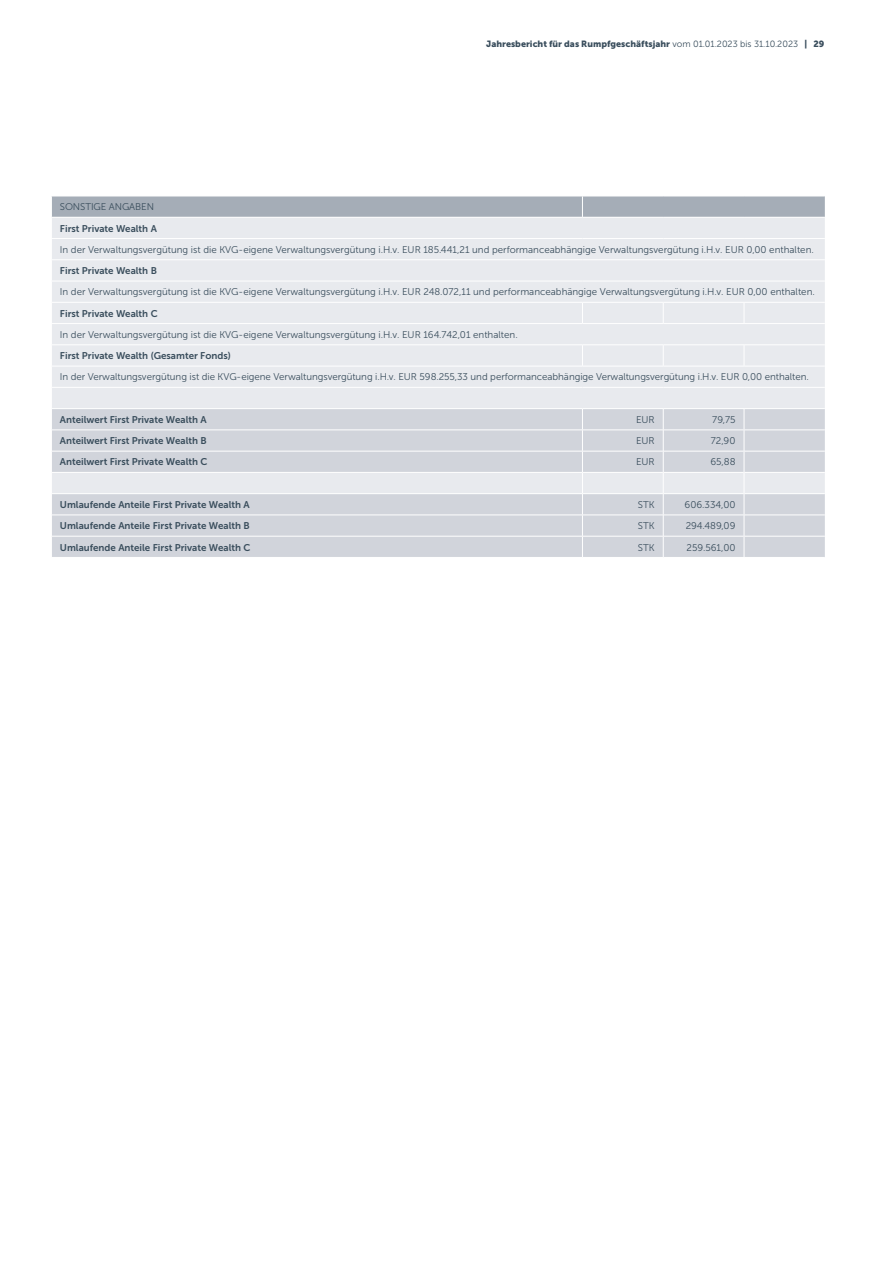
<style>
.page{position:relative;width:893px;height:1263px;background:#fff}
.page>*{position:absolute;margin:0;border:0;box-sizing:border-box;transform-origin:0 0}
.t1{font:9.75px "Museo Sans 300";color:#394d5c}
.t2{font:9.75px "Museo Sans 700";color:#394d5c}
.t3{font:9px "Museo Sans 900";color:#394d5c}
.s1{font-family:"Museo Sans 300"}
</style>
<div class="page">
<svg style="left:51px;top:196px;width:774px;height:361px"></svg>
<p class="t3" style="left:486px;top:39px;width:340px">Jahresbericht für das Rumpfgeschäftsjahr <span class="s1">vom 01.01.2023 bis 31.10.2023</span> | 29</p>
<p class="t1" style="left:60px;top:202px;width:96px">SONSTIGE ANGABEN</p>
<p class="t2" style="left:60px;top:223px;width:98px">First Private Wealth A</p>
<p class="t1" style="left:60px;top:244px;width:755px">In der Verwaltungsvergütung ist die KVG-eigene Verwaltungsvergütung i.H.v. EUR 185.441,21 und performanceabhängige Verwaltungsvergütung i.H.v. EUR 0,00 enthalten.</p>
<p class="t2" style="left:60px;top:265px;width:99px">First Private Wealth B</p>
<p class="t1" style="left:60px;top:287px;width:756px">In der Verwaltungsvergütung ist die KVG-eigene Verwaltungsvergütung i.H.v. EUR 248.072,11 und performanceabhängige Verwaltungsvergütung i.H.v. EUR 0,00 enthalten.</p>
<p class="t2" style="left:60px;top:308px;width:99px">First Private Wealth C</p>
<p class="t1" style="left:60px;top:329px;width:459px">In der Verwaltungsvergütung ist die KVG-eigene Verwaltungsvergütung i.H.v. EUR 164.742,01 enthalten.</p>
<p class="t2" style="left:60px;top:350px;width:173px">First Private Wealth (Gesamter Fonds)</p>
<p class="t1" style="left:60px;top:372px;width:750px">In der Verwaltungsvergütung ist die KVG-eigene Verwaltungsvergütung i.H.v. EUR 598.255,33 und performanceabhängige Verwaltungsvergütung i.H.v. EUR 0,00 enthalten.</p>
<p class="t2" style="left:60px;top:414px;width:148px">Anteilwert First Private Wealth A</p>
<p class="t1" style="left:636px;top:414px;width:20px">EUR</p>
<p class="t1" style="left:712px;top:414px;width:25px">79,75</p>
<p class="t2" style="left:60px;top:435px;width:148px">Anteilwert First Private Wealth B</p>
<p class="t1" style="left:636px;top:436px;width:20px">EUR</p>
<p class="t1" style="left:711px;top:436px;width:26px">72,90</p>
<p class="t2" style="left:60px;top:457px;width:149px">Anteilwert First Private Wealth C</p>
<p class="t1" style="left:636px;top:457px;width:20px">EUR</p>
<p class="t1" style="left:710px;top:457px;width:27px">65,88</p>
<p class="t2" style="left:60px;top:499px;width:191px">Umlaufende Anteile First Private Wealth A</p>
<p class="t1" style="left:638px;top:499px;width:18px">STK</p>
<p class="t1" style="left:685px;top:499px;width:52px">606.334,00</p>
<p class="t2" style="left:60px;top:520px;width:191px">Umlaufende Anteile First Private Wealth B</p>
<p class="t1" style="left:638px;top:521px;width:18px">STK</p>
<p class="t1" style="left:686px;top:521px;width:51px">294.489,09</p>
<p class="t2" style="left:60px;top:542px;width:192px">Umlaufende Anteile First Private Wealth C</p>
<p class="t1" style="left:638px;top:542px;width:18px">STK</p>
<p class="t1" style="left:687px;top:542px;width:50px">259.561,00</p>
</div>
